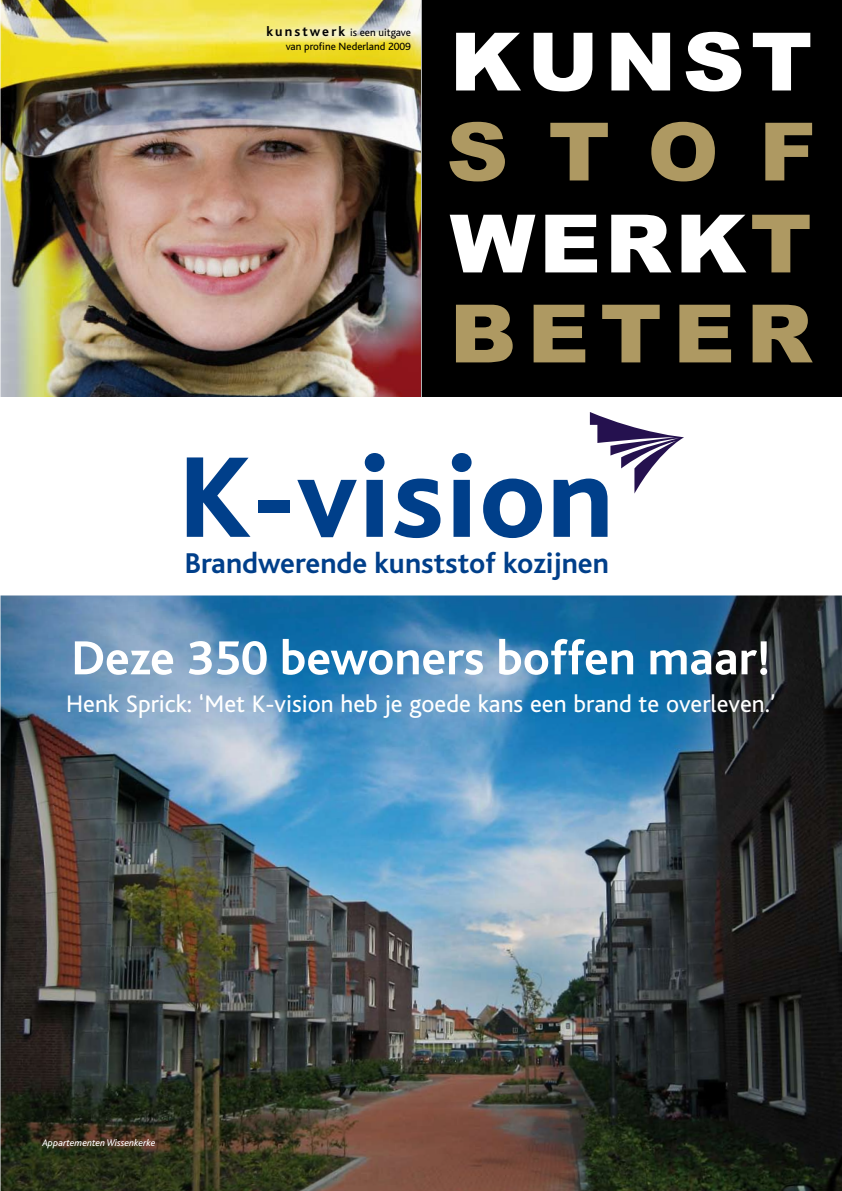
<style>
.page{position:relative;width:842px;height:1191px;background:#fff}
.page>*{position:absolute;margin:0;border:0;box-sizing:border-box;transform-origin:0 0}
.t1{font:700 50px "Bliss";color:#fff}
.t2{font:700 30px "Bliss";color:#003f8a}
.t3{font:25px "Bliss";color:#fff}
.t4{font:11px/14px "Bliss";color:#000;text-align:right}
.t5{font:italic 10px "Bliss";color:#fff}
.s1{font-weight:700;font-size:14px}
</style>
<div class="page">
<svg style="left:187px;top:457px;width:63px;height:80px"></svg>
<div style="left:258px;top:500px;width:32px;height:13px;background:#003f8a"></div>
<svg style="left:297px;top:480px;width:60px;height:57px"></svg>
<svg style="left:365px;top:453px;width:19px;height:84px"></svg>
<svg style="left:394px;top:478px;width:46px;height:60px"></svg>
<svg style="left:452px;top:453px;width:20px;height:84px"></svg>
<svg style="left:483px;top:478px;width:59px;height:60px"></svg>
<svg style="left:554px;top:412px;width:130px;height:125px"></svg>
<img style="left:1px;top:0;width:420px;height:397px">
<div style="left:421px;top:0;width:421px;height:397px;background:#000"></div>
<svg style="left:456px;top:33px;width:65px;height:57px"></svg>
<svg style="left:534px;top:33px;width:58px;height:58px"></svg>
<svg style="left:611px;top:33px;width:59px;height:57px"></svg>
<svg style="left:686px;top:32px;width:55px;height:59px"></svg>
<svg style="left:753px;top:33px;width:57px;height:57px"></svg>
<svg style="left:449px;top:122px;width:56px;height:59px"></svg>
<svg style="left:550px;top:123px;width:58px;height:57px"></svg>
<svg style="left:651px;top:122px;width:64px;height:59px"></svg>
<svg style="left:765px;top:123px;width:47px;height:57px"></svg>
<svg style="left:450px;top:215px;width:85px;height:57px"></svg>
<svg style="left:545px;top:215px;width:52px;height:57px"></svg>
<svg style="left:611px;top:215px;width:60px;height:57px"></svg>
<svg style="left:681px;top:215px;width:65px;height:57px"></svg>
<svg style="left:752px;top:215px;width:58px;height:57px"></svg>
<svg style="left:456px;top:305px;width:57px;height:57px"></svg>
<svg style="left:534px;top:305px;width:51px;height:57px"></svg>
<svg style="left:602px;top:305px;width:58px;height:57px"></svg>
<svg style="left:679px;top:305px;width:52px;height:57px"></svg>
<svg style="left:753px;top:305px;width:60px;height:57px"></svg>
<img style="left:1px;top:595px;width:841px;height:596px">
<hr style="left:421px;top:0;width:1px;height:397px;background:#b1b3b4">
<p class="t4" style="left:266px;top:25px;width:146px"><span class="s1">kunstwerk</span> is een uitgave van profine Nederland 2009</p>
<p class="t2" style="left:185px;top:548px;width:426px">Brandwerende kunststof kozijnen</p>
<h1 class="t1" style="left:72px;top:632px;width:700px">Deze 350 bewoners boffen maar!</h1>
<p class="t3" style="left:66px;top:691px;width:711px">Henk Sprick: ‘Met K-vision heb je goede kans een brand te overleven.’</p>
<p class="t5" style="left:43px;top:1137px;width:114px">Appartementen Wissenkerke</p>
</div>
